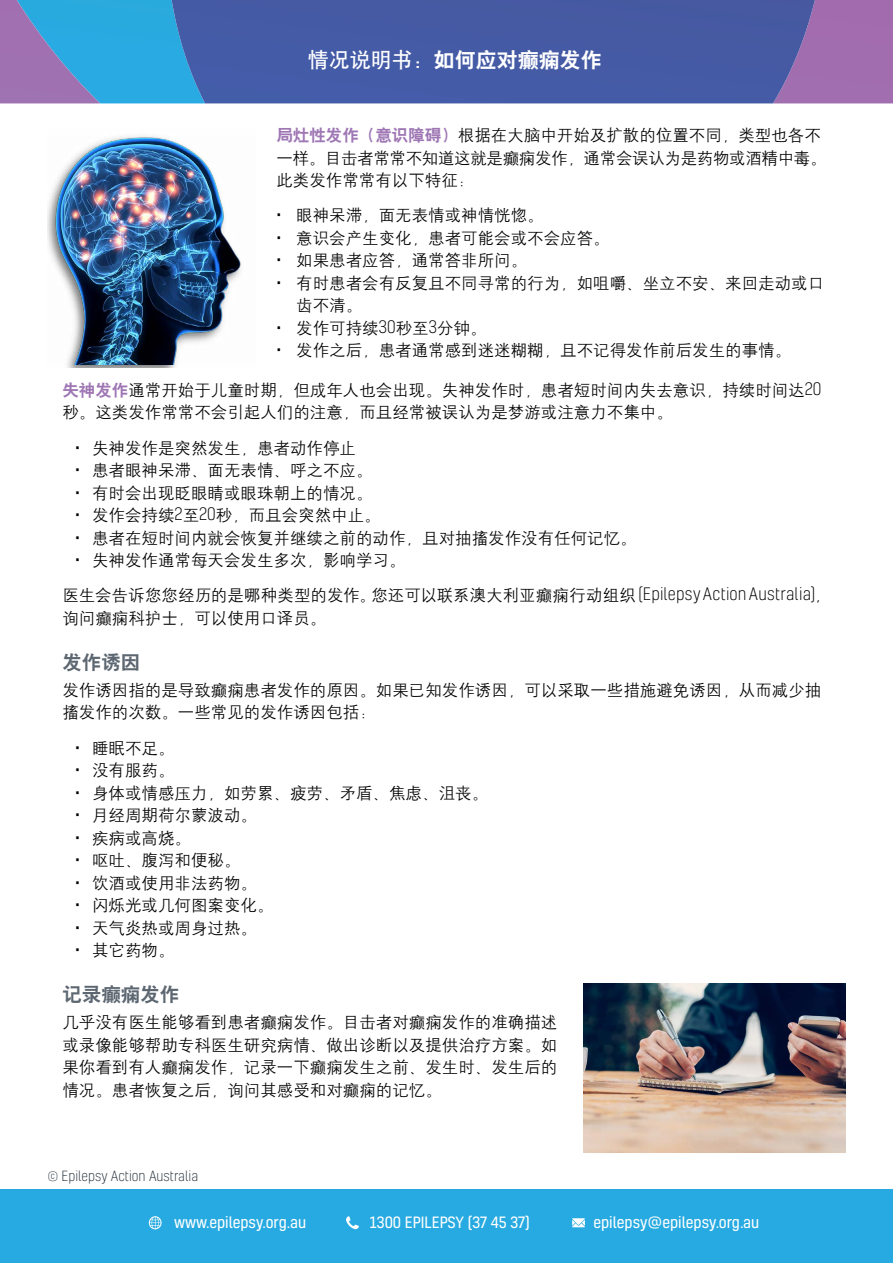
<style>
.page{position:relative;width:893px;height:1263px;background:#fff}
.page>*{position:absolute;margin:0;border:0;box-sizing:border-box;transform-origin:0 0}
.t1{font:21px "H Yb 2 gj";color:#fff}
.Suh_head{font:19.5px "H Yb 2 gj";color:#5d6771}
.Body_Copy{font:16.5px/22.5px "H Yg 2 gj";color:#000}
.t2{font:15px "Kelson";color:#fff}
.t3{font:300 13.5px "Kelson";color:#29333d}
.s1{font-family:"H Yb 1 gj"}
.s2{font-family:"H Yb 2 gj";color:#9e76b4}
.s3{font-family:"Kelson"}
.s4{font-family:"Kelson";font-weight:300}
</style>
<div class="page">
<div style="left:0;top:1190px;width:893px;height:73px;background:#27aae1"></div>
<div style="left:815px;top:0;width:78px;height:103px;background:#a26dae"></div>
<div style="left:412px;top:0;width:403px;height:103px;background:#455aa4"></div>
<img style="left:0;top:0;width:412px;height:103px">
<svg style="left:148px;top:1216px;width:14px;height:13px"></svg>
<svg style="left:572px;top:1218px;width:13px;height:9px"></svg>
<svg style="left:346px;top:1216px;width:13px;height:13px"></svg>
<img style="left:584px;top:983px;width:261px;height:169px">
<img style="left:67px;top:365px;width:108px;height:2px">
<img style="left:48px;top:136px;width:193px;height:229px">
<p class="t1" style="left:308px;top:49px;width:295px"><span class="s1">情况说明书：</span>如何应对癫痫发作</p>
<p class="Body_Copy" style="left:276px;top:124px;width:552px"><span class="s2">局灶性发作（意识障碍）</span>根据在大脑中开始及扩散的位置不同，类型也各不一样。目击者常常不知道这就是癫痫发作，通常会误认为是药物或酒精中毒。此类发作常常有以下特征：</p>
<p class="Body_Copy" style="left:276px;top:204px;width:269px"><span class="s3">•</span> 眼神呆滞，面无表情或神情恍惚。</p>
<p class="Body_Copy" style="left:276px;top:227px;width:335px"><span class="s3">•</span> 意识会产生变化，患者可能会或不会应答。</p>
<p class="Body_Copy" style="left:276px;top:249px;width:252px"><span class="s3">•</span> 如果患者应答，通常答非所问。</p>
<p class="Body_Copy" style="left:296px;top:272px;width:529px;text-indent:-20px"><span class="s3">•</span> 有时患者会有反复且不同寻常的行为，如咀嚼、坐立不安、来回走动或口齿不清。</p>
<p class="Body_Copy" style="left:276px;top:317px;width:212px"><span class="s3">•</span> 发作可持续<span class="s4">30</span>秒至<span class="s4">3</span>分钟。</p>
<p class="Body_Copy" style="left:276px;top:339px;width:516px"><span class="s3">•</span> 发作之后，患者通常感到迷迷糊糊，且不记得发作前后发生的事情。</p>
<p class="Body_Copy" style="left:62px;top:379px;width:761px"><span class="s2">失神发作</span>通常开始于儿童时期，但成年人也会出现。失神发作时，患者短时间内失去意识，持续时间达<span class="s4">20</span>秒。这类发作常常不会引起人们的注意，而且经常被误认为是梦游或注意力不集中。</p>
<p class="Body_Copy" style="left:75px;top:436px;width:283px"><span class="s3">•</span> 失神发作是突然发生，患者动作停止</p>
<p class="Body_Copy" style="left:75px;top:459px;width:299px"><span class="s3">•</span> 患者眼神呆滞、面无表情、呼之不应。</p>
<p class="Body_Copy" style="left:75px;top:481px;width:299px"><span class="s3">•</span> 有时会出现眨眼睛或眼珠朝上的情况。</p>
<p class="Body_Copy" style="left:75px;top:504px;width:307px"><span class="s3">•</span> 发作会持续<span class="s4">2</span>至<span class="s4">20</span>秒，而且会突然中止。</p>
<p class="Body_Copy" style="left:75px;top:526px;width:563px"><span class="s3">•</span> 患者在短时间内就会恢复并继续之前的动作，且对抽搐发作没有任何记忆。</p>
<p class="Body_Copy" style="left:75px;top:549px;width:332px"><span class="s3">•</span> 失神发作通常每天会发生多次，影响学习。</p>
<p class="Body_Copy" style="left:62px;top:584px;width:770px">医生会告诉您您经历的是哪种类型的发作。您还可以联系澳大利亚癫痫行动组织 <span class="s4">(Epilepsy Action Australia)</span>，询问癫痫科护士，可以使用口译员。</p>
<p class="Suh_head" style="left:62px;top:652px;width:79px">发作诱因</p>
<p class="Body_Copy" style="left:62px;top:679px;width:761px">发作诱因指的是导致癫痫患者发作的原因。如果已知发作诱因，可以采取一些措施避免诱因，从而减少抽搐发作的次数。一些常见的发作诱因包括：</p>
<p class="Body_Copy" style="left:75px;top:736px;width:101px"><span class="s3">•</span> 睡眠不足。</p>
<p class="Body_Copy" style="left:75px;top:759px;width:101px"><span class="s3">•</span> 没有服药。</p>
<p class="Body_Copy" style="left:75px;top:781px;width:415px"><span class="s3">•</span> 身体或情感压力，如劳累、疲劳、矛盾、焦虑、沮丧。</p>
<p class="Body_Copy" style="left:75px;top:804px;width:184px"><span class="s3">•</span> 月经周期荷尔蒙波动。</p>
<p class="Body_Copy" style="left:75px;top:826px;width:118px"><span class="s3">•</span> 疾病或高烧。</p>
<p class="Body_Copy" style="left:75px;top:849px;width:167px"><span class="s3">•</span> 呕吐、腹泻和便秘。</p>
<p class="Body_Copy" style="left:75px;top:871px;width:184px"><span class="s3">•</span> 饮酒或使用非法药物。</p>
<p class="Body_Copy" style="left:75px;top:894px;width:200px"><span class="s3">•</span> 闪烁光或几何图案变化。</p>
<p class="Body_Copy" style="left:75px;top:916px;width:184px"><span class="s3">•</span> 天气炎热或周身过热。</p>
<p class="Body_Copy" style="left:75px;top:939px;width:101px"><span class="s3">•</span> 其它药物。</p>
<p class="Suh_head" style="left:62px;top:985px;width:118px">记录癫痫发作</p>
<p class="Body_Copy" style="left:62px;top:1011px;width:496px;text-align:justify">几乎没有医生能够看到患者癫痫发作。目击者对癫痫发作的准确描述或录像能够帮助专科医生研究病情、做出诊断以及提供治疗方案。如果你看到有人癫痫发作，记录一下癫痫发生之前、发生时、发生后的情况。患者恢复之后，询问其感受和对癫痫的记忆。</p>
<p class="t3" style="left:48px;top:1167px;width:152px">© Epilepsy Action Australia</p>
<p class="t2" style="left:167px;top:1205px;width:134px">www.epilepsy.org.au</p>
<p class="t2" style="left:362px;top:1205px;width:161px">1300 EPILEPSY (37 45 37)</p>
<p class="t2" style="left:586px;top:1205px;width:167px">epilepsy@epilepsy.org.au</p>
<p class="t2" style="left:174px;top:1212px;width:134px">www.epilepsy.org.au</p>
<p class="t2" style="left:370px;top:1212px;width:161px">1300 EPILEPSY (37 45 37)</p>
<p class="t2" style="left:593px;top:1212px;width:167px">epilepsy@epilepsy.org.au</p>
</div>
